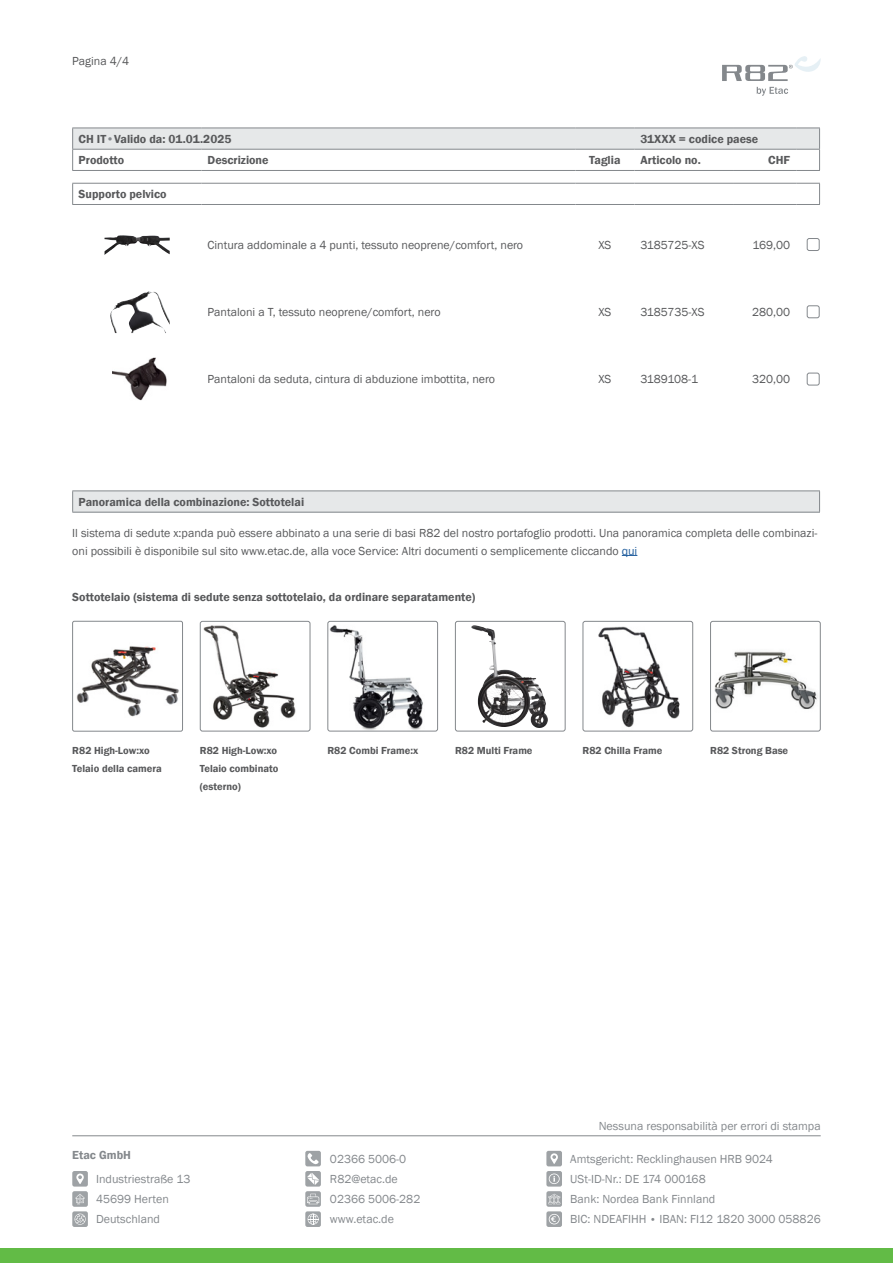
<style>
.page{position:relative;width:893px;height:1263px;background:#fff}
.page>*{position:absolute;margin:0;border:0;box-sizing:border-box;transform-origin:0 0}
.t1{font:12px/18px "Franklin Gothic";color:#58595b}
.t2{font:12px "Franklin Gothic";color:#84888c}
.t3{font:600 12px "Franklin Gothic";color:#58595b}
.t4{font:12px "Franklin Gothic";letter-spacing:-.02em;color:#58595b}
.t5{font:600 12px "Franklin Gothic";color:#84888c}
.t6{font:600 10.5px/18px "Franklin Gothic";color:#58595b}
.s1{color:#84888c}
.s2{color:#215e9e}
.s3{font-size:10.5px}
</style>
<div class="page">
<hr style="left:72px;top:1135px;width:749px;height:1px;background:#84888c">
<div style="left:305px;top:1151px;width:16px;height:15px;background:#9ea2a5;border-radius:2px"></div>
<svg style="left:307px;top:1153px;width:12px;height:11px"></svg>
<div style="left:546px;top:1151px;width:16px;height:15px;background:#9ea2a5;border-radius:2px"></div>
<svg style="left:550px;top:1153px;width:8px;height:11px"></svg>
<div style="left:72px;top:1171px;width:16px;height:15px;background:#9ea2a5;border-radius:2px"></div>
<svg style="left:76px;top:1173px;width:8px;height:11px"></svg>
<div style="left:305px;top:1171px;width:16px;height:15px;background:#9ea2a5;border-radius:2px"></div>
<svg style="left:307px;top:1173px;width:12px;height:12px"></svg>
<div style="left:546px;top:1171px;width:16px;height:15px;background:#9ea2a5;border-radius:2px"></div>
<svg style="left:549px;top:1173px;width:11px;height:11px"></svg>
<div style="left:72px;top:1191px;width:16px;height:16px;background:#9ea2a5;border-radius:2px"></div>
<svg style="left:75px;top:1194px;width:10px;height:11px"></svg>
<svg style="left:305px;top:1191px;width:16px;height:16px"></svg>
<svg style="left:307px;top:1194px;width:12px;height:10px"></svg>
<div style="left:546px;top:1191px;width:16px;height:16px;background:#9ea2a5;border-radius:2px"></div>
<svg style="left:548px;top:1194px;width:12px;height:11px"></svg>
<div style="left:72px;top:1211px;width:16px;height:16px;background:#9ea2a5;border-radius:2px"></div>
<svg style="left:75px;top:1213px;width:11px;height:12px"></svg>
<div style="left:305px;top:1211px;width:16px;height:16px;background:#9ea2a5;border-radius:2px"></div>
<svg style="left:308px;top:1214px;width:11px;height:11px"></svg>
<div style="left:546px;top:1211px;width:16px;height:16px;background:#9ea2a5;border-radius:2px"></div>
<svg style="left:549px;top:1214px;width:11px;height:10px"></svg>
<div style="left:0;top:1248px;width:893px;height:15px;background:#62bb46"></div>
<svg style="left:722px;top:56px;width:99px;height:25px"></svg>
<svg style="left:757px;top:87px;width:31px;height:9px"></svg>
<svg style="left:72px;top:128px;width:748px;height:43px"></svg>
<hr style="left:72px;top:183px;width:130px;height:1px;background:#84888c">
<svg style="left:72px;top:184px;width:1px;height:20px"></svg>
<hr style="left:202px;top:183px;width:373px;height:1px;background:#84888c">
<hr style="left:575px;top:183px;width:59px;height:1px;background:#84888c">
<hr style="left:634px;top:183px;width:100px;height:1px;background:#84888c">
<hr style="left:734px;top:183px;width:62px;height:1px;background:#84888c">
<hr style="left:72px;top:204px;width:130px;height:1px;background:#84888c">
<hr style="left:202px;top:204px;width:373px;height:1px;background:#84888c">
<hr style="left:575px;top:204px;width:59px;height:1px;background:#84888c">
<hr style="left:634px;top:204px;width:100px;height:1px;background:#84888c">
<hr style="left:734px;top:204px;width:62px;height:1px;background:#84888c">
<svg style="left:796px;top:183px;width:24px;height:22px"></svg>
<img style="left:105px;top:235px;width:65px;height:20px">
<div style="left:807px;top:238px;width:13px;height:13px;border:1px solid #84888c;border-radius:2px"></div>
<img style="left:110px;top:291px;width:39px;height:42px">
<div style="left:807px;top:305px;width:13px;height:13px;border:1px solid #84888c;border-radius:2px"></div>
<img style="left:112px;top:358px;width:55px;height:42px">
<div style="left:807px;top:373px;width:13px;height:12px;border:1px solid #84888c;border-radius:2px"></div>
<div style="left:73px;top:491px;width:747px;height:21px;background:#e6e8e9"></div>
<hr style="left:72px;top:490px;width:748px;height:1px;background:#84888c">
<svg style="left:72px;top:491px;width:1px;height:21px"></svg>
<svg style="left:819px;top:491px;width:1px;height:21px"></svg>
<hr style="left:72px;top:512px;width:748px;height:1px;background:#84888c">
<svg style="left:622px;top:555px;width:15px;height:1px"></svg>
<img style="left:76px;top:621px;width:107px;height:110px">
<div style="left:72px;top:621px;width:111px;height:110px;border:1px solid #84888c;border-radius:2px"></div>
<img style="left:714px;top:651px;width:104px;height:58px">
<div style="left:710px;top:621px;width:111px;height:110px;border:1px solid #84888c;border-radius:2px"></div>
<img style="left:200px;top:625px;width:110px;height:106px">
<div style="left:200px;top:621px;width:110px;height:110px;border:1px solid #84888c;border-radius:2px"></div>
<img style="left:329px;top:621px;width:109px;height:110px">
<div style="left:327px;top:621px;width:111px;height:110px;border:1px solid #84888c;border-radius:2px"></div>
<img style="left:471px;top:625px;width:53px;height:102px">
<div style="left:455px;top:621px;width:111px;height:110px;border:1px solid #84888c;border-radius:2px"></div>
<img style="left:583px;top:621px;width:110px;height:110px">
<div style="left:583px;top:621px;width:110px;height:110px;border:1px solid #84888c;border-radius:2px"></div>
<p class="t1" style="left:72px;top:52px;width:59px">Pagina 4/4</p>
<p class="t3" style="left:79px;top:131px;width:154px">CH IT<span class="s1">•</span>Valido da: 01.01.2025</p>
<p class="t3" style="left:640px;top:131px;width:119px">31XXX = codice paese</p>
<p class="t3" style="left:79px;top:153px;width:47px">Prodotto</p>
<p class="t3" style="left:208px;top:153px;width:63px">Descrizione</p>
<p class="t3" style="left:589px;top:153px;width:33px">Taglia</p>
<p class="t3" style="left:640px;top:153px;width:62px">Articolo no.</p>
<p class="t3" style="left:768px;top:153px;width:23px">CHF</p>
<p class="t3" style="left:79px;top:187px;width:90px">Supporto pelvico</p>
<p class="t1" style="left:208px;top:236px;width:317px">Cintura addominale a 4 punti, tessuto neoprene/comfort, nero</p>
<p class="t1" style="left:598px;top:236px;width:15px">XS</p>
<p class="t1" style="left:640px;top:236px;width:66px">3185725-XS</p>
<p class="t1" style="left:752px;top:236px;width:39px">169,00</p>
<p class="t1" style="left:208px;top:303px;width:235px">Pantaloni a T, tessuto neoprene/comfort, nero</p>
<p class="t1" style="left:598px;top:303px;width:15px">XS</p>
<p class="t1" style="left:640px;top:303px;width:66px">3185735-XS</p>
<p class="t1" style="left:752px;top:303px;width:40px">280,00</p>
<p class="t1" style="left:208px;top:370px;width:289px">Pantaloni da seduta, cintura di abduzione imbottita, nero</p>
<p class="t1" style="left:598px;top:370px;width:15px">XS</p>
<p class="t4" style="left:640px;top:372px;width:59px">3189108-1</p>
<p class="t1" style="left:752px;top:370px;width:40px">320,00</p>
<p class="t3" style="left:79px;top:494px;width:227px">Panoramica della combinazione: Sottotelai</p>
<p class="t1" style="left:72px;top:524px;width:747px">Il sistema di sedute x:panda può essere abbinato a una serie di basi R82 del nostro portafoglio prodotti. Una panoramica completa delle combinazi&shy;oni possibili è disponibile sul sito www.etac.de, alla voce Service: Altri documenti o semplicemente cliccando <span class="s2">qui</span></p>
<p class="t3" style="left:72px;top:589px;width:405px">Sottotelaio (sistema di sedute senza sottotelaio, da ordinare separatamente)</p>
<p class="t6" style="left:72px;top:742px;width:91px">R82 High-Low:xo<br>Telaio della camera</p>
<p class="t6" style="left:200px;top:742px;width:79px">R82 High-Low:xo</p>
<p class="t6" style="left:710px;top:742px;width:80px">R82 Strong Base</p>
<p class="t6" style="left:327px;top:742px;width:92px">R82 Combi Frame:x</p>
<p class="t6" style="left:455px;top:742px;width:79px">R82 Multi Frame</p>
<p class="t6" style="left:583px;top:742px;width:81px">R82 Chilla Frame</p>
<p class="t6" style="left:200px;top:760px;width:80px">Telaio combinato (esterno)</p>
<p class="t2" style="left:599px;top:1118px;width:223px">Nessuna responsabilità per errori di stampa</p>
<p class="t5" style="left:72px;top:1148px;width:60px">Etac GmbH</p>
<p class="t2" style="left:330px;top:1151px;width:78px">02366 5006-0</p>
<p class="t2" style="left:570px;top:1151px;width:204px">Amtsgericht: Recklinghausen HRB 9024</p>
<p class="t2" style="left:96px;top:1171px;width:96px">Industriestraße 13</p>
<p class="t2" style="left:330px;top:1171px;width:69px">R82@etac.de</p>
<p class="t2" style="left:570px;top:1171px;width:137px">USt-ID-Nr.: DE 174 000168</p>
<p class="t2" style="left:96px;top:1191px;width:74px">45699 Herten</p>
<p class="t2" style="left:330px;top:1191px;width:92px">02366 5006-282</p>
<p class="t2" style="left:570px;top:1191px;width:147px">Bank: Nordea Bank Finnland</p>
<p class="t2" style="left:96px;top:1212px;width:65px">Deutschland</p>
<p class="t2" style="left:330px;top:1212px;width:66px">www.etac.de</p>
<p class="t2" style="left:570px;top:1212px;width:252px">BIC: NDEAFIHH <span class="s3">•</span> IBAN: FI12 1820 3000 058826</p>
</div>
